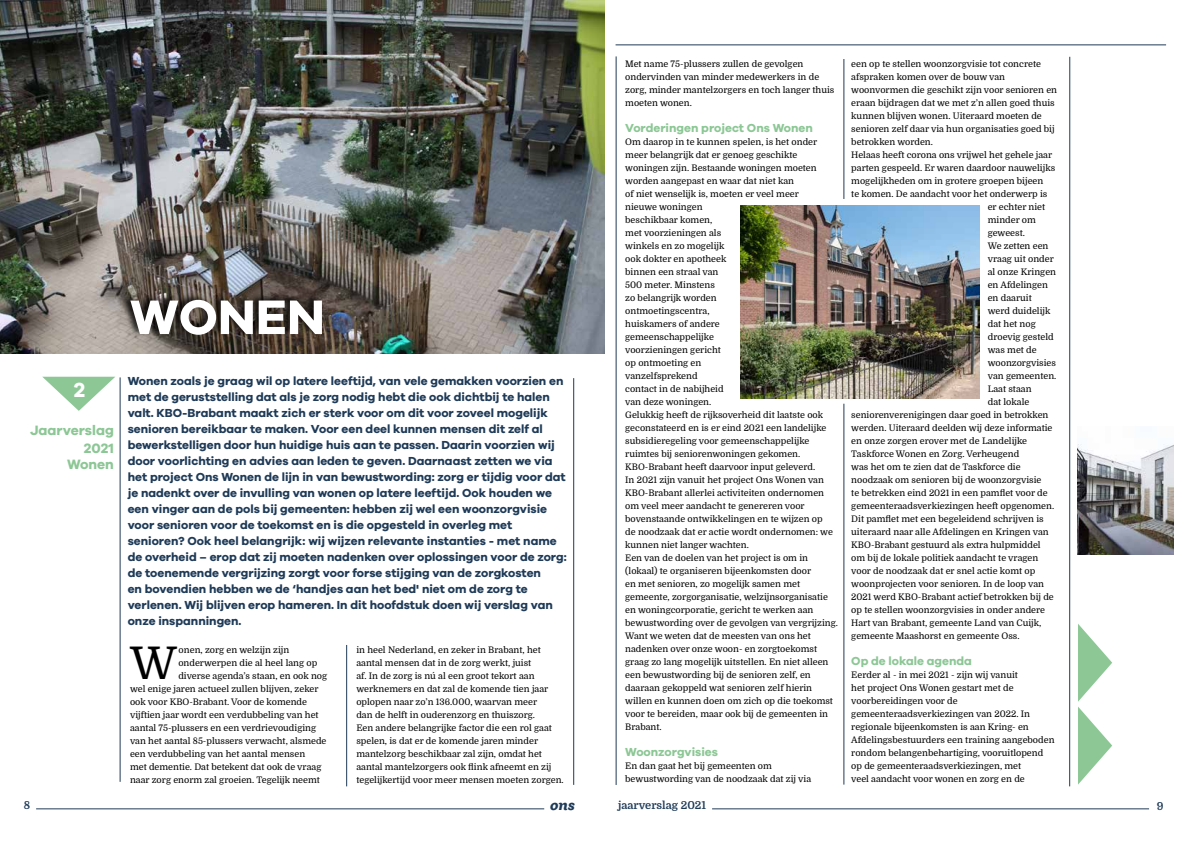
<style>
.page{position:relative;width:1191px;height:842px;background:#fff}
.page>*{position:absolute;margin:0;border:0;box-sizing:border-box;transform-origin:0 0}
.t1{font:700 50px "Galano Grotesque DEMO";color:#fff}
.t2{font:45.1px "Domine";color:#000}
.t3{font:700 21px "Galano Grotesque DEMO";color:#fff}
.t4{font:700 14px/18px "Galano Grotesque DEMO";color:#8cc795;text-align:right}
.t5{font:italic 800 14px "Ulises";color:#1f3b58}
.t6{font:700 12px/16px "Galano Grotesque DEMO";color:#1f3b58}
.t7{font:700 12px "Galano Grotesque DEMO";color:#8cc795}
.t8{font:700 11px "Domine";color:#1f3b58}
.t9{font:9px/13px "Domine";color:#000}
</style>
<div class="page">
<img style="left:0;top:0;width:604px;height:353px">
<hr style="left:573px;top:378px;width:1px;height:407px;background:#1f3b58">
<hr style="left:346px;top:645px;width:1px;height:141px;background:#1f3b58">
<hr style="left:120px;top:377px;width:1px;height:405px;background:#1f3b58">
<hr style="left:36px;top:809px;width:508px;height:1px;background:#1f3b58">
<svg style="left:43px;top:377px;width:72px;height:34px"></svg>
<div style="left:120px;top:292px;width:202px;height:46px;background:#000;opacity:.75"></div>
<hr style="left:616px;top:56px;width:1px;height:729px;background:#1f3b58">
<hr style="left:712px;top:809px;width:437px;height:1px;background:#1f3b58">
<hr style="left:615px;top:45px;width:551px;height:1px;background:#1f3b58">
<svg style="left:1078px;top:624px;width:34px;height:161px"></svg>
<img style="left:740px;top:206px;width:239px;height:192px">
<hr style="left:843px;top:59px;width:1px;height:140px;background:#1f3b58">
<hr style="left:1069px;top:57px;width:1px;height:729px;background:#1f3b58">
<img style="left:1078px;top:444px;width:95px;height:110px">
<hr style="left:843px;top:404px;width:1px;height:381px;background:#1f3b58">
<h1 class="t1" style="left:130px;top:296px;width:196px">WONEN</h1>
<h3 class="t3" style="left:74px;top:381px;width:13px">2</h3>
<h3 class="t4" style="left:30px;top:422px;width:85px">Jaarverslag<br>2021</h3>
<h3 class="t4" style="left:67px;top:456px;width:48px">Wonen</h3>
<p class="t6" style="left:128px;top:373px;width:440px">Wonen zoals je graag wil op latere leeftijd, van vele gemakken voorzien en met de geruststelling dat als je zorg nodig hebt die ook dichtbij te halen valt. KBO-Brabant maakt zich er sterk voor om dit voor zoveel mogelijk senioren bereikbaar te maken. Voor een deel kunnen mensen dit zelf al bewerkstelligen door hun huidige huis aan te passen. Daarin voorzien wij door voorlichting en advies aan leden te geven. Daarnaast zetten we via het project Ons Wonen de lijn in van bewustwording: zorg er tijdig voor dat je nadenkt over de invulling van wonen op latere leeftijd. Ook houden we een vinger aan de pols bij gemeenten: hebben zij wel een woonzorgvisie voor senioren voor de toekomst en is die opgesteld in overleg met senioren? Ook heel belangrijk: wij wijzen relevante instanties - met name de overheid – erop dat zij moeten nadenken over oplossingen voor de zorg: de toenemende vergrijzing zorgt voor forse stijging van de zorgkosten<br>en bovendien hebben we de ‘handjes aan het bed' niet om de zorg te verlenen. Wij blijven erop hameren. In dit hoofdstuk doen wij verslag van onze inspanningen.</p>
<h2 class="t2" style="left:130px;top:638px;width:48px">W</h2>
<p class="t9" style="left:178px;top:643px;width:112px">onen, zorg en welzijn zijn</p>
<p class="t9" style="left:178px;top:656px;width:140px">onderwerpen die al heel lang op</p>
<p class="t9" style="left:178px;top:669px;width:150px">diverse agenda’s staan, en ook nog</p>
<p class="t9" style="left:130px;top:682px;width:190px">wel enige jaren actueel zullen blijven, zeker</p>
<p class="t9" style="left:130px;top:695px;width:179px">ook voor KBO-Brabant. Voor de komende</p>
<p class="t9" style="left:130px;top:708px;width:190px">vijftien jaar wordt een verdubbeling van het</p>
<p class="t9" style="left:130px;top:721px;width:188px">aantal 75-plussers en een verdrievoudiging</p>
<p class="t9" style="left:130px;top:734px;width:198px">van het aantal 85-plussers verwacht, alsmede</p>
<p class="t9" style="left:130px;top:747px;width:177px">een verdubbeling van het aantal mensen</p>
<p class="t9" style="left:130px;top:760px;width:193px">met dementie. Dat betekent dat ook de vraag</p>
<p class="t9" style="left:130px;top:773px;width:191px">naar zorg enorm zal groeien. Tegelijk neemt</p>
<p class="t9" style="left:356px;top:643px;width:209px">in heel Nederland, en zeker in Brabant, het aantal mensen dat in de zorg werkt, juist<br>af. In de zorg is nú al een groot tekort aan werknemers en dat zal de komende tien jaar oplopen naar zo’n 136.000, waarvan meer<br>dan de helft in ouderenzorg en thuiszorg.<br>Een andere belangrijke factor die een rol gaat spelen, is dat er de komende jaren minder mantelzorg beschikbaar zal zijn, omdat het aantal mantelzorgers ook flink afneemt en zij tegelijkertijd voor meer mensen moeten zorgen.</p>
<p class="t9" style="left:625px;top:58px;width:211px">Met name 75-plussers zullen de gevolgen ondervinden van minder medewerkers in de zorg, minder mantelzorgers en toch langer thuis moeten wonen.</p>
<h3 class="t7" style="left:625px;top:123px;width:189px">Vorderingen project Ons Wonen</h3>
<p class="t9" style="left:625px;top:136px;width:214px">Om daarop in te kunnen spelen, is het onder meer belangrijk dat er genoeg geschikte woningen zijn. Bestaande woningen moeten worden aangepast en waar dat niet kan<br>of niet wenselijk is, moeten er veel meer<br>nieuwe woningen<br>beschikbaar komen,<br>met voorzieningen als<br>winkels en zo mogelijk<br>ook dokter en apotheek<br>binnen een straal van<br>500 meter. Minstens<br>zo belangrijk worden<br>ontmoetingscentra,<br>huiskamers of andere<br>gemeenschappelijke<br>voorzieningen gericht<br>op ontmoeting en<br>vanzelfsprekend<br>contact in de nabijheid<br>van deze woningen.<br>Gelukkig heeft de rijksoverheid dit laatste ook geconstateerd en is er eind 2021 een landelijke subsidieregeling voor gemeenschappelijke ruimtes bij seniorenwoningen gekomen.<br>KBO-Brabant heeft daarvoor input geleverd.<br>In 2021 zijn vanuit het project Ons Wonen van KBO-Brabant allerlei activiteiten ondernomen om veel meer aandacht te genereren voor bovenstaande ontwikkelingen en te wijzen op<br>de noodzaak dat er actie wordt ondernomen: we kunnen niet langer wachten.<br>Een van de doelen van het project is om in (lokaal) te organiseren bijeenkomsten door<br>en met senioren, zo mogelijk samen met gemeente, zorgorganisatie, welzijnsorganisatie en woningcorporatie, gericht te werken aan bewustwording over de gevolgen van vergrijzing.<br>Want we weten dat de meesten van ons het nadenken over onze woon- en zorgtoekomst graag zo lang mogelijk uitstellen. En niet alleen een bewustwording bij de senioren zelf, en daaraan gekoppeld wat senioren zelf hierin willen en kunnen doen om zich op die toekomst voor te bereiden, maar ook bij de gemeenten in Brabant.</p>
<h3 class="t7" style="left:625px;top:747px;width:94px">Woonzorgvisies</h3>
<p class="t9" style="left:625px;top:760px;width:187px">En dan gaat het bij gemeenten om bewustwording van de noodzaak dat zij via</p>
<p class="t9" style="left:851px;top:58px;width:191px">een op te stellen woonzorgvisie tot concrete</p>
<p class="t9" style="left:851px;top:71px;width:155px">afspraken komen over de bouw van</p>
<p class="t9" style="left:851px;top:84px;width:207px">woonvormen die geschikt zijn voor senioren en</p>
<p class="t9" style="left:851px;top:97px;width:205px">eraan bijdragen dat we met z’n allen goed thuis</p>
<p class="t9" style="left:851px;top:110px;width:192px">kunnen blijven wonen. Uiteraard moeten de</p>
<p class="t9" style="left:851px;top:123px;width:205px">senioren zelf daar via hun organisaties goed bij</p>
<p class="t9" style="left:851px;top:136px;width:83px">betrokken worden.</p>
<p class="t9" style="left:851px;top:149px;width:202px">Helaas heeft corona ons vrijwel het gehele jaar</p>
<p class="t9" style="left:851px;top:162px;width:205px">parten gespeeld. Er waren daardoor nauwelijks</p>
<p class="t9" style="left:851px;top:175px;width:194px">mogelijkheden om in grotere groepen bijeen</p>
<p class="t9" style="left:851px;top:188px;width:198px">te komen. De aandacht voor het onderwerp is</p>
<p class="t9" style="left:987px;top:201px;width:59px">er echter niet</p>
<p class="t9" style="left:987px;top:214px;width:50px">minder om</p>
<p class="t9" style="left:987px;top:227px;width:39px">geweest.</p>
<p class="t9" style="left:987px;top:240px;width:62px">We zetten een</p>
<p class="t9" style="left:987px;top:253px;width:68px">vraag uit onder</p>
<p class="t9" style="left:987px;top:266px;width:70px">al onze Kringen</p>
<p class="t9" style="left:987px;top:279px;width:62px">en Afdelingen</p>
<p class="t9" style="left:987px;top:292px;width:46px">en daaruit</p>
<p class="t9" style="left:987px;top:305px;width:64px">werd duidelijk</p>
<p class="t9" style="left:987px;top:318px;width:49px">dat het nog</p>
<p class="t9" style="left:987px;top:331px;width:67px">droevig gesteld</p>
<p class="t9" style="left:987px;top:343px;width:50px">was met de</p>
<p class="t9" style="left:987px;top:356px;width:70px">woonzorgvisies</p>
<p class="t9" style="left:987px;top:369px;width:70px">van gemeenten.</p>
<p class="t9" style="left:987px;top:382px;width:45px">Laat staan</p>
<p class="t9" style="left:987px;top:395px;width:43px">dat lokale</p>
<p class="t9" style="left:851px;top:408px;width:199px">seniorenverenigingen daar goed in betrokken</p>
<p class="t9" style="left:851px;top:421px;width:203px">werden. Uiteraard deelden wij deze informatie</p>
<p class="t9" style="left:851px;top:434px;width:177px">en onze zorgen erover met de Landelijke</p>
<p class="t9" style="left:851px;top:447px;width:169px">Taskforce Wonen en Zorg. Verheugend</p>
<p class="t9" style="left:851px;top:460px;width:171px">was het om te zien dat de Taskforce die</p>
<p class="t9" style="left:851px;top:473px;width:192px">noodzaak om senioren bij de woonzorgvisie</p>
<p class="t9" style="left:851px;top:486px;width:198px">te betrekken eind 2021 in een pamflet voor de</p>
<p class="t9" style="left:851px;top:499px;width:204px">gemeenteraadsverkiezingen heeft opgenomen.</p>
<p class="t9" style="left:851px;top:512px;width:194px">Dit pamflet met een begeleidend schrijven is</p>
<p class="t9" style="left:851px;top:525px;width:199px">uiteraard naar alle Afdelingen en Kringen van</p>
<p class="t9" style="left:851px;top:538px;width:191px">KBO-Brabant gestuurd als extra hulpmiddel</p>
<p class="t9" style="left:851px;top:551px;width:189px">om bij de lokale politiek aandacht te vragen</p>
<p class="t9" style="left:851px;top:564px;width:185px">voor de noodzaak dat er snel actie komt op</p>
<p class="t9" style="left:851px;top:577px;width:194px">woonprojecten voor senioren. In de loop van</p>
<p class="t9" style="left:851px;top:590px;width:204px">2021 werd KBO-Brabant actief betrokken bij de</p>
<p class="t9" style="left:851px;top:603px;width:195px">op te stellen woonzorgvisies in onder andere</p>
<p class="t9" style="left:851px;top:616px;width:192px">Hart van Brabant, gemeente Land van Cuijk,</p>
<p class="t9" style="left:851px;top:629px;width:170px">gemeente Maashorst en gemeente Oss.</p>
<h3 class="t7" style="left:851px;top:656px;width:122px">Op de lokale agenda</h3>
<p class="t9" style="left:851px;top:669px;width:205px">Eerder al - in mei 2021 - zijn wij vanuit<br>het project Ons Wonen gestart met de voorbereidingen voor de gemeenteraadsverkiezingen van 2022. In regionale bijeenkomsten is aan Kring- en Afdelingsbestuurders een training aangeboden rondom belangenbehartiging, vooruitlopend op de gemeenteraadsverkiezingen, met<br>veel aandacht voor wonen en zorg en de</p>
<p class="t8" style="left:618px;top:799px;width:89px">jaarverslag 2021</p>
<p class="t8" style="left:24px;top:799px;width:8px">8</p>
<h3 class="t5" style="left:550px;top:796px;width:26px">ons</h3>
<p class="t8" style="left:1156px;top:800px;width:8px">9</p>
</div>
